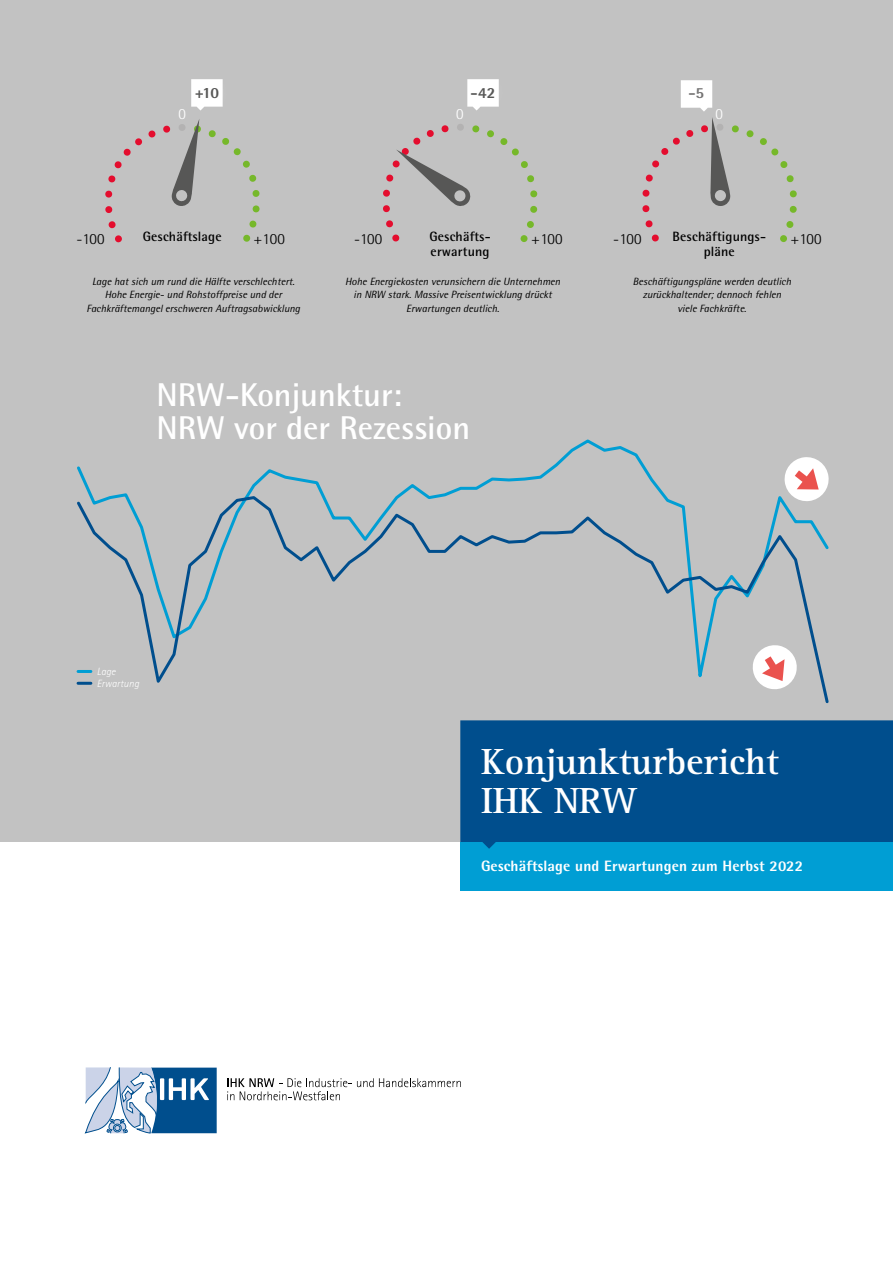
<style>
.page{position:relative;width:893px;height:1263px;background:#fff}
.page>*{position:absolute;margin:0;border:0;box-sizing:border-box;transform-origin:0 0}
.t1{font:700 37.5px "Rotis Serif Std";color:#fff}
.Headline_ocean{font:700 33px/33px "Rotis Semi Sans Std";color:#fff}
.Text_auf_Bild-Text{font:300 15.45px "Rotis Semi Sans";letter-spacing:-.01em;color:#000}
.Infobox_Headline{font:800 15.45px "Rotis Semi Sans Std";color:#575756}
.Text_auf_Bild-Text-2{font:300 15.45px "Rotis Semi Sans";color:#fff}
.Infobox_Headline-2{font:800 15.45px "Rotis Semi Sans Std";color:#757474}
.Titel_Subline{font:800 15px "Rotis Semi Sans";letter-spacing:.01em;color:#fff}
.Text_auf_Bild-Text-3{font:700 13.5px/15px "Rotis Semi Sans Std";letter-spacing:.01em;color:#000}
.Quelle_Bildunterschr{font:italic 10.5px/13.5px "Rotis Semi Sans";color:#000;text-align:center}
.Legende__Grafik__7pt{font:italic 300 10.5px "Rotis Sans Serif Std";color:#fff}
</style>
<div class="page">
<div style="left:0;top:0;width:893px;height:842px;background:#c2c2c2"></div>
<svg style="left:85px;top:1067px;width:132px;height:67px"></svg>
<svg style="left:227px;top:1078px;width:234px;height:22px"></svg>
<svg style="left:386px;top:220px;width:7px;height:8px"></svg>
<svg style="left:392px;top:234px;width:8px;height:8px"></svg>
<div style="left:487px;top:130px;width:7px;height:8px;background:#76b82a;border-radius:3px"></div>
<div style="left:520px;top:235px;width:8px;height:7px;background:#76b82a;border-radius:50%"></div>
<svg style="left:527px;top:221px;width:7px;height:7px"></svg>
<svg style="left:530px;top:206px;width:8px;height:7px"></svg>
<svg style="left:530px;top:190px;width:8px;height:8px"></svg>
<svg style="left:527px;top:175px;width:7px;height:8px"></svg>
<svg style="left:521px;top:161px;width:7px;height:7px"></svg>
<svg style="left:511px;top:148px;width:8px;height:8px"></svg>
<div style="left:500px;top:138px;width:7px;height:7px;background:#76b82a;border-radius:50%"></div>
<svg style="left:383px;top:124px;width:97px;height:89px"></svg>
<div style="left:148px;top:130px;width:8px;height:8px;background:#e40d2e;border-radius:3px"></div>
<div style="left:115px;top:235px;width:7px;height:7px;background:#e40d2e;border-radius:50%"></div>
<svg style="left:108px;top:221px;width:8px;height:8px"></svg>
<svg style="left:105px;top:206px;width:8px;height:7px"></svg>
<svg style="left:105px;top:190px;width:8px;height:8px"></svg>
<svg style="left:108px;top:175px;width:8px;height:8px"></svg>
<svg style="left:114px;top:161px;width:8px;height:8px"></svg>
<svg style="left:123px;top:148px;width:8px;height:8px"></svg>
<div style="left:135px;top:138px;width:7px;height:7px;background:#e40d2e;border-radius:50%"></div>
<svg style="left:208px;top:130px;width:8px;height:8px"></svg>
<svg style="left:222px;top:138px;width:8px;height:7px"></svg>
<div style="left:234px;top:148px;width:7px;height:7px;background:#76b82a;border-radius:50%"></div>
<div style="left:243px;top:161px;width:7px;height:7px;background:#76b82a;border-radius:50%"></div>
<svg style="left:249px;top:174px;width:8px;height:8px"></svg>
<svg style="left:252px;top:190px;width:8px;height:7px"></svg>
<svg style="left:252px;top:205px;width:8px;height:8px"></svg>
<svg style="left:249px;top:220px;width:8px;height:8px"></svg>
<svg style="left:243px;top:234px;width:8px;height:8px"></svg>
<div style="left:661px;top:148px;width:7px;height:7px;background:#e40d2e;border-radius:50%"></div>
<div style="left:652px;top:160px;width:7px;height:8px;background:#e40d2e;border-radius:50%"></div>
<svg style="left:645px;top:174px;width:8px;height:8px"></svg>
<svg style="left:642px;top:189px;width:8px;height:8px"></svg>
<svg style="left:642px;top:205px;width:8px;height:8px"></svg>
<svg style="left:645px;top:220px;width:8px;height:8px"></svg>
<svg style="left:651px;top:234px;width:8px;height:8px"></svg>
<svg style="left:746px;top:130px;width:8px;height:8px"></svg>
<svg style="left:673px;top:80px;width:66px;height:126px"></svg>
<div style="left:780px;top:235px;width:7px;height:7px;background:#76b82a;border-radius:50%"></div>
<svg style="left:786px;top:221px;width:8px;height:7px"></svg>
<svg style="left:789px;top:205px;width:8px;height:8px"></svg>
<svg style="left:789px;top:190px;width:8px;height:8px"></svg>
<svg style="left:786px;top:175px;width:8px;height:8px"></svg>
<svg style="left:780px;top:161px;width:8px;height:7px"></svg>
<div style="left:771px;top:148px;width:8px;height:8px;background:#76b82a;border-radius:3px"></div>
<div style="left:760px;top:138px;width:7px;height:7px;background:#76b82a;border-radius:50%"></div>
<div style="left:185px;top:75px;width:46px;height:34px;background:#fff;opacity:.75"></div>
<div style="left:460px;top:75px;width:46px;height:35px;background:#fff;opacity:.75"></div>
<div style="left:460px;top:842px;width:433px;height:48px;background:#009ed4"></div>
<div style="left:460px;top:720px;width:433px;height:129px;background:#004e8d"></div>
<svg style="left:163px;top:119px;width:38px;height:87px"></svg>
<svg style="left:77px;top:439px;width:752px;height:55px"></svg>
<svg style="left:76px;top:494px;width:753px;height:210px"></svg>
<p class="Infobox_Headline" style="left:195px;top:83px;width:26px">+10</p>
<p class="Infobox_Headline" style="left:471px;top:83px;width:26px">-42</p>
<p class="Infobox_Headline-2" style="left:688px;top:83px;width:17px">-5</p>
<p class="Text_auf_Bild-Text-2" style="left:179px;top:105px;width:9px">0</p>
<p class="Text_auf_Bild-Text-2" style="left:456px;top:104px;width:9px">0</p>
<p class="Text_auf_Bild-Text-2" style="left:715px;top:104px;width:9px">0</p>
<p class="Text_auf_Bild-Text-3" style="left:143px;top:229px;width:80px">Geschäftslage</p>
<p class="Text_auf_Bild-Text" style="left:76px;top:230px;width:30px">-100</p>
<p class="Text_auf_Bild-Text" style="left:254px;top:230px;width:33px">+100</p>
<p class="Text_auf_Bild-Text-3" style="left:429px;top:229px;width:63px">Geschäfts&shy;erwartung</p>
<p class="Text_auf_Bild-Text" style="left:354px;top:230px;width:30px">-100</p>
<p class="Text_auf_Bild-Text" style="left:531px;top:230px;width:33px">+100</p>
<p class="Text_auf_Bild-Text-3" style="left:673px;top:229px;width:95px;text-align:center">Beschäftigungs&shy;pläne</p>
<p class="Text_auf_Bild-Text" style="left:613px;top:230px;width:30px">-100</p>
<p class="Text_auf_Bild-Text" style="left:790px;top:230px;width:33px">+100</p>
<p class="Quelle_Bildunterschr" style="left:87px;top:274px;width:215px">Lage hat sich um rund die Hälfte verschlechtert.<br>Hohe Energie- und Rohstoffpreise und der<br>Fachkräftemangel erschweren Auftragsabwicklung</p>
<p class="Quelle_Bildunterschr" style="left:345px;top:274px;width:217px">Hohe Energiekosten verunsichern die Unternehmen in NRW stark. Massive Preisentwicklung drückt<br>Erwartungen deutlich.</p>
<p class="Quelle_Bildunterschr" style="left:633px;top:274px;width:160px">Beschäftigungspläne werden deutlich zurückhaltender; dennoch fehlen viele Fachkräfte.</p>
<p class="Headline_ocean" style="left:156px;top:378px;width:315px">NRW-Konjunktur:<br>NRW vor der Rezession</p>
<p class="Legende__Grafik__7pt" style="left:97px;top:665px;width:20px">Lage</p>
<p class="Legende__Grafik__7pt" style="left:97px;top:677px;width:44px">Erwartung</p>
<p class="t1" style="left:481px;top:739px;width:299px">Konjunkturbericht</p>
<p class="t1" style="left:481px;top:778px;width:158px">IHK NRW</p>
<p class="Titel_Subline" style="left:481px;top:856px;width:324px">Geschäftslage und Erwartungen zum Herbst 2022</p>
</div>
